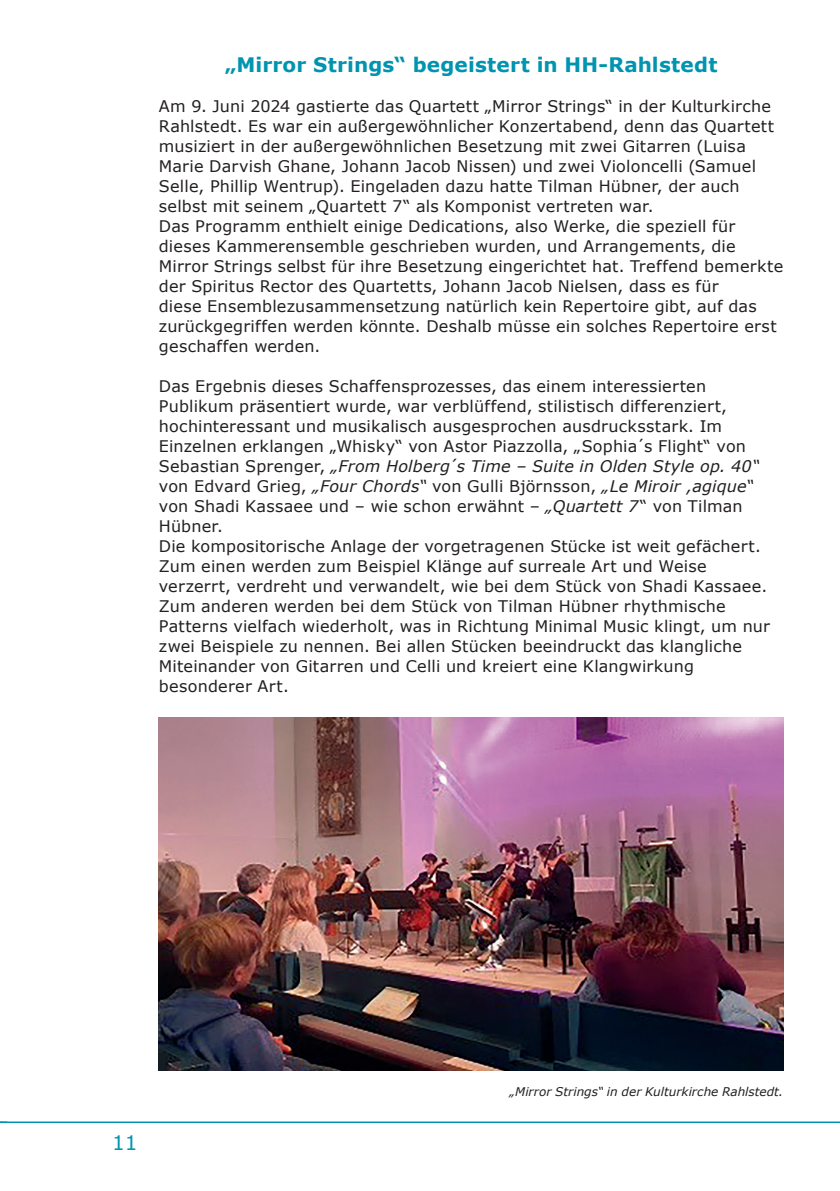
<style>
.page{position:relative;width:840px;height:1191px;background:#fff}
.page>*{position:absolute;margin:0;border:0;box-sizing:border-box;transform-origin:0 0}
.t1{font:700 20px "Verdana";letter-spacing:.01em;color:#0094b0}
.t2{font:20px "Verdana";color:#0094b0}
.t3{font:16px/20px "Verdana";letter-spacing:.015em;color:#231f20}
.t4{font:italic 12px "Verdana";color:#231f20}
.s1{font-style:italic}
</style>
<div class="page">
<hr style="left:0;top:1121px;width:839px;height:2px;background:#0094b0">
<img style="left:159px;top:718px;width:623px;height:352px">
<p class="t1" style="left:224px;top:51px;width:494px">„Mirror Strings“ begeistert in HH-Rahlstedt</p>
<p class="t3" style="left:159px;top:96px;width:625px">Am 9. Juni 2024 gastierte das Quartett „Mirror Strings“ in der Kulturkirche Rahlstedt. Es war ein außergewöhnlicher Konzertabend, denn das Quartett musiziert in der außergewöhnlichen Besetzung mit zwei Gitarren (Luisa Marie Darvish Ghane, Johann Jacob Nissen) und zwei Violoncelli (Samuel Selle, Phillip Wentrup). Eingeladen dazu hatte Tilman Hübner, der auch selbst mit seinem „Quartett 7“ als Komponist vertreten war.<br>Das Programm enthielt einige Dedications, also Werke, die speziell für dieses Kammerensemble geschrieben wurden, und Arrangements, die Mirror Strings selbst für ihre Besetzung eingerichtet hat. Treffend bemerkte der Spiritus Rector des Quartetts, Johann Jacob Nielsen, dass es für<br>diese Ensemblezusammensetzung natürlich kein Repertoire gibt, auf das zurückgegriffen werden könnte. Deshalb müsse ein solches Repertoire erst geschaffen werden.</p>
<p class="t3" style="left:159px;top:376px;width:612px">Das Ergebnis dieses Schaffensprozesses, das einem interessierten Publikum präsentiert wurde, war verblüffend, stilistisch differenziert, hochinteressant und musikalisch ausgesprochen ausdrucksstark. Im Einzelnen erklangen „Whisky“ von Astor Piazzolla, „Sophia´s Flight“ von Sebastian Sprenger, <span class="s1">„From Holberg´s Time – Suite in Olden Style op. 40“ </span>von Edvard Grieg, <span class="s1">„Four Chords“</span> von Gulli Björnsson, <span class="s1">„Le Miroir ,agique“ </span>von Shadi Kassaee und – wie schon erwähnt – <span class="s1">„Quartett 7</span>“ von Tilman Hübner.<br>Die kompositorische Anlage der vorgetragenen Stücke ist weit gefächert.<br>Zum einen werden zum Beispiel Klänge auf surreale Art und Weise verzerrt, verdreht und verwandelt, wie bei dem Stück von Shadi Kassaee.<br>Zum anderen werden bei dem Stück von Tilman Hübner rhythmische Patterns vielfach wiederholt, was in Richtung Minimal Music klingt, um nur zwei Beispiele zu nennen. Bei allen Stücken beeindruckt das klangliche Miteinander von Gitarren und Celli und kreiert eine Klangwirkung besonderer Art.</p>
<p class="t2" style="left:112px;top:1128px;width:27px">11</p>
<p class="t4" style="left:509px;top:1084px;width:275px">„Mirror Strings“ in der Kulturkirche Rahlstedt.</p>
</div>
